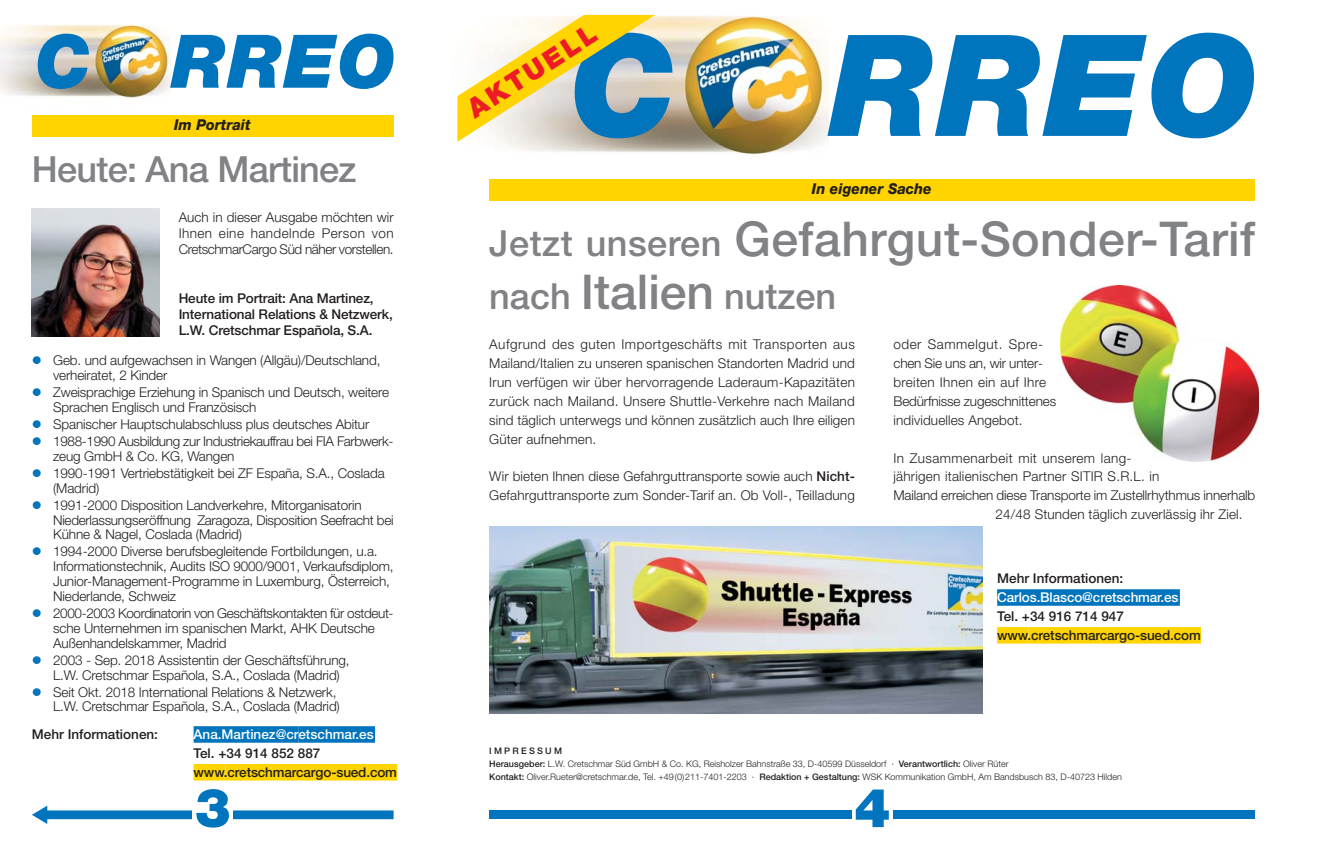
<style>
.page{position:relative;width:1319px;height:851px;background:#fff}
.page>*{position:absolute;margin:0;border:0;box-sizing:border-box;transform-origin:0 0}
.t1{font:italic 900 141.15px "Helvetica Neue";color:#0074bc}
.t2{font:italic 900 73.95px "Helvetica Neue";color:#0074bc}
.t3{font:900 54px "Helvetica Neue";color:#0074bc}
.t4{font:500 48px "Helvetica Neue";letter-spacing:.01em;color:#808285}
.t5{font:500 36px "Helvetica Neue";color:#808285}
.t6{font:500 36px "Helvetica Neue";letter-spacing:-.02em;color:#808285}
.t7{font:900 27px "Helvetica Neue";color:#ed1c24}
.t8{font:italic 800 15px "Helvetica Neue";color:#231f20;scale:.94 1}
.t9{font:300 13.5px/14.9px "Helvetica Neue";letter-spacing:-.01em;color:#231f20}
.t10{font:500 13.5px/16.2px "Helvetica Neue";letter-spacing:-.01em;color:#231f20}
.t11{font:300 13.5px/18.9px "Helvetica Neue";letter-spacing:.01em;color:#231f20}
.t12{font:500 13.5px "Helvetica Neue";letter-spacing:-.01em;color:#fff}
.t13{font:300 13.5px "Helvetica Neue";letter-spacing:.015em;color:#231f20}
.t14{font:300 13.5px "Helvetica Neue";letter-spacing:.03em;color:#231f20}
.t15{font:300 9px/12.9px "Helvetica Neue";color:#231f20}
.s1{font-size:36px}
.s2{font-size:48px}
.s3{font-weight:500}
</style>
<div class="page">
<img style="left:584px;top:14px;width:243px;height:130px">
<img style="left:457px;top:15px;width:358px;height:140px">
<img style="left:0;top:24px;width:170px;height:74px">
<div style="left:997px;top:589px;width:107px;height:16px;background:#0074bc"></div>
<div style="left:1104px;top:589px;width:58px;height:16px;background:#0074bc"></div>
<div style="left:1161px;top:589px;width:18px;height:16px;background:#0074bc"></div>
<div style="left:997px;top:627px;width:31px;height:16px;background:#ffd400"></div>
<div style="left:1028px;top:627px;width:15px;height:16px;background:#ffd400"></div>
<div style="left:1043px;top:627px;width:57px;height:16px;background:#ffd400"></div>
<div style="left:1100px;top:627px;width:100px;height:16px;background:#ffd400"></div>
<img style="left:32px;top:208px;width:127px;height:128px">
<img style="left:1060px;top:285px;width:197px;height:176px">
<div style="left:489px;top:810px;width:765px;height:9px;background:#0074bc"></div>
<svg style="left:32px;top:805px;width:361px;height:18px"></svg>
<img style="left:489px;top:526px;width:493px;height:187px">
<div style="left:489px;top:179px;width:765px;height:21px;background:#ffd400"></div>
<div style="left:851px;top:783px;width:41px;height:57px;background:#fff"></div>
<div style="left:192px;top:783px;width:41px;height:57px;background:#fff"></div>
<div style="left:32px;top:115px;width:361px;height:21px;background:#ffd400"></div>
<div style="left:193px;top:726px;width:106px;height:16px;background:#0074bc"></div>
<div style="left:299px;top:726px;width:58px;height:16px;background:#0074bc"></div>
<div style="left:357px;top:726px;width:18px;height:16px;background:#0074bc"></div>
<div style="left:193px;top:763px;width:32px;height:17px;background:#ffd400"></div>
<div style="left:225px;top:763px;width:15px;height:17px;background:#ffd400"></div>
<div style="left:240px;top:763px;width:57px;height:17px;background:#ffd400"></div>
<div style="left:296px;top:763px;width:101px;height:17px;background:#ffd400"></div>
<h2 class="t2" style="left:35px;top:35px;width:362px">C RREO</h2>
<h3 class="t7" style="left:464px;top:103px;width:150px;rotate:-33deg">AKTUELL</h3>
<h1 class="t1" style="left:569px;top:35px;width:690px">C RREO</h1>
<p class="t8" style="left:174px;top:120px;width:83px">Im Portrait</p>
<h3 class="t6" style="left:32px;top:157px;width:326px">Heute: Ana Martinez</h3>
<p class="t8" style="left:811px;top:183px;width:129px">In eigener Sache</p>
<p class="t9" style="left:179px;top:210px;width:216px;line-height:16.2px;text-align:justify">Auch in dieser Ausgabe möchten wir Ihnen eine handelnde Person von CretschmarCargo Süd näher vorstellen.</p>
<p class="t10" style="left:179px;top:291px;width:215px">Heute im Portrait: Ana Martinez,<br>International Relations &amp; Netzwerk,<br>L.W. Cretschmar Española, S.A.</p>
<p class="t9" style="left:53px;top:354px;width:329px">Geb. und aufgewachsen in Wangen (Allgäu)/Deutschland, verheiratet, 2 Kinder</p>
<p class="t9" style="left:53px;top:386px;width:337px">Zweisprachige Erziehung in Spanisch und Deutsch, weitere<br>Sprachen Englisch und Französisch</p>
<p class="t9" style="left:53px;top:417px;width:342px;line-height:17px">Spanischer Hauptschulabschluss plus deutsches Abitur<br>1988-1990 Ausbildung zur Industriekauffrau bei FIA Farbwerk-</p>
<p class="t9" style="left:53px;top:449px;width:333px;line-height:17px">zeug GmbH &amp; Co. KG, Wangen<br>1990-1991 Vertriebstätigkeit bei ZF España, S.A., Coslada</p>
<p class="t9" style="left:53px;top:480px;width:310px;line-height:17px">(Madrid)<br>1991-2000 Disposition Landverkehre, Mitorganisatorin</p>
<p class="t9" style="left:53px;top:513px;width:342px">Niederlassungseröffnung Zaragoza, Disposition Seefracht bei<br>Kühne &amp; Nagel, Coslada (Madrid)</p>
<p class="t9" style="left:53px;top:545px;width:342px">1994-2000 Diverse berufsbegleitende Fortbildungen, u.a.<br>Informationstechnik, Audits ISO 9000/9001, Verkaufsdiplom, Junior-Management-Programme in Luxemburg, Österreich, Niederlande, Schweiz</p>
<p class="t9" style="left:53px;top:607px;width:342px">2000-2003 Koordinatorin von Geschäftskontakten für ostdeut&shy;sche Unternehmen im spanischen Markt, AHK Deutsche<br>Außenhandelskammer, Madrid</p>
<p class="t9" style="left:53px;top:653px;width:298px">2003 - Sep. 2018 Assistentin der Geschäftsführung,<br>L.W. Cretschmar Española, S.A., Coslada (Madrid)</p>
<p class="t9" style="left:53px;top:685px;width:288px">Seit Okt. 2018 International Relations &amp; Netzwerk,<br>L.W. Cretschmar Española, S.A., Coslada (Madrid)</p>
<h3 class="t4" style="left:489px;top:221px;width:767px"><span class="s1">Jetzt unseren</span> Gefahrgut-Sonder-Tarif</h3>
<h3 class="t5" style="left:489px;top:283px;width:348px">nach <span class="s2">Italien</span> nutzen</h3>
<p class="t9" style="left:489px;top:336px;width:367px;line-height:18.9px;text-align:justify">Aufgrund des guten Importgeschäfts mit Transporten aus Mailand/Italien zu unseren spanischen Standorten Madrid und Irun verfügen wir über hervorragende Laderaum-Kapazitäten zurück nach Mailand. Unsere Shuttle-Verkehre nach Mailand sind täglich unterwegs und können zusätzlich auch Ihre eiligen Güter aufnehmen.</p>
<p class="t9" style="left:489px;top:468px;width:367px;line-height:18.9px">Wir bieten Ihnen diese Gefahrguttransporte sowie auch <span class="s3">Nicht-<br></span>Gefahrguttransporte zum Sonder-Tarif an. Ob Voll-, Teilladung</p>
<p class="t11" style="left:893px;top:336px;width:164px">oder Sammelgut. Spre&shy;chen Sie uns an, wir unter&shy;breiten Ihnen ein auf Ihre<br>Bedürfnisse zugeschnittenes individuelles Angebot.</p>
<p class="t14" style="left:893px;top:453px;width:239px">In Zusammenarbeit mit unserem lang-</p>
<p class="t13" style="left:893px;top:471px;width:267px">jährigen italienischen Partner SITIR S.R.L. in</p>
<p class="t9" style="left:893px;top:489px;width:363px">Mailand erreichen diese Transporte im Zustellrhythmus innerhalb</p>
<p class="t11" style="left:995px;top:506px;width:248px">24/48 Stunden täglich zuverlässig ihr Ziel.</p>
<p class="t10" style="left:997px;top:571px;width:128px">Mehr Informationen:</p>
<p class="t12" style="left:997px;top:592px;width:183px">Carlos.Blasco@cretschmar.es</p>
<p class="t10" style="left:997px;top:608px;width:205px;line-height:18.9px">Tel. +34 916 714 947 www.cretschmarcargo-sued.com</p>
<p class="t10" style="left:32px;top:727px;width:128px">Mehr Informationen:</p>
<p class="t12" style="left:193px;top:729px;width:182px">Ana.Martinez@cretschmar.es</p>
<p class="t10" style="left:193px;top:744px;width:205px;line-height:18.9px">Tel. +34 914 852 887 www.cretschmarcargo-sued.com</p>
<p class="t15" style="left:489px;top:744px;width:634px"><span class="s3">IMPRESSUM<br>Herausgeber:</span> L.W. Cretschmar Süd GmbH &amp; Co. KG, Reisholzer Bahnstraße 33, D-40599 Düsseldorf · <span class="s3">Verantwortlich:</span> Oliver Rüter<br><span class="s3">Kontakt:</span> Oliver.Rueter@cretschmar.de, Tel. +49(0)211-7401-2203 · <span class="s3">Redaktion + Gestaltung:</span> WSK Kommunikation GmbH, Am Bandsbusch 83, D-40723 Hilden</p>
<h3 class="t3" style="left:195px;top:788px;width:38px">3</h3>
<h3 class="t3" style="left:854px;top:788px;width:38px">4</h3>
</div>
